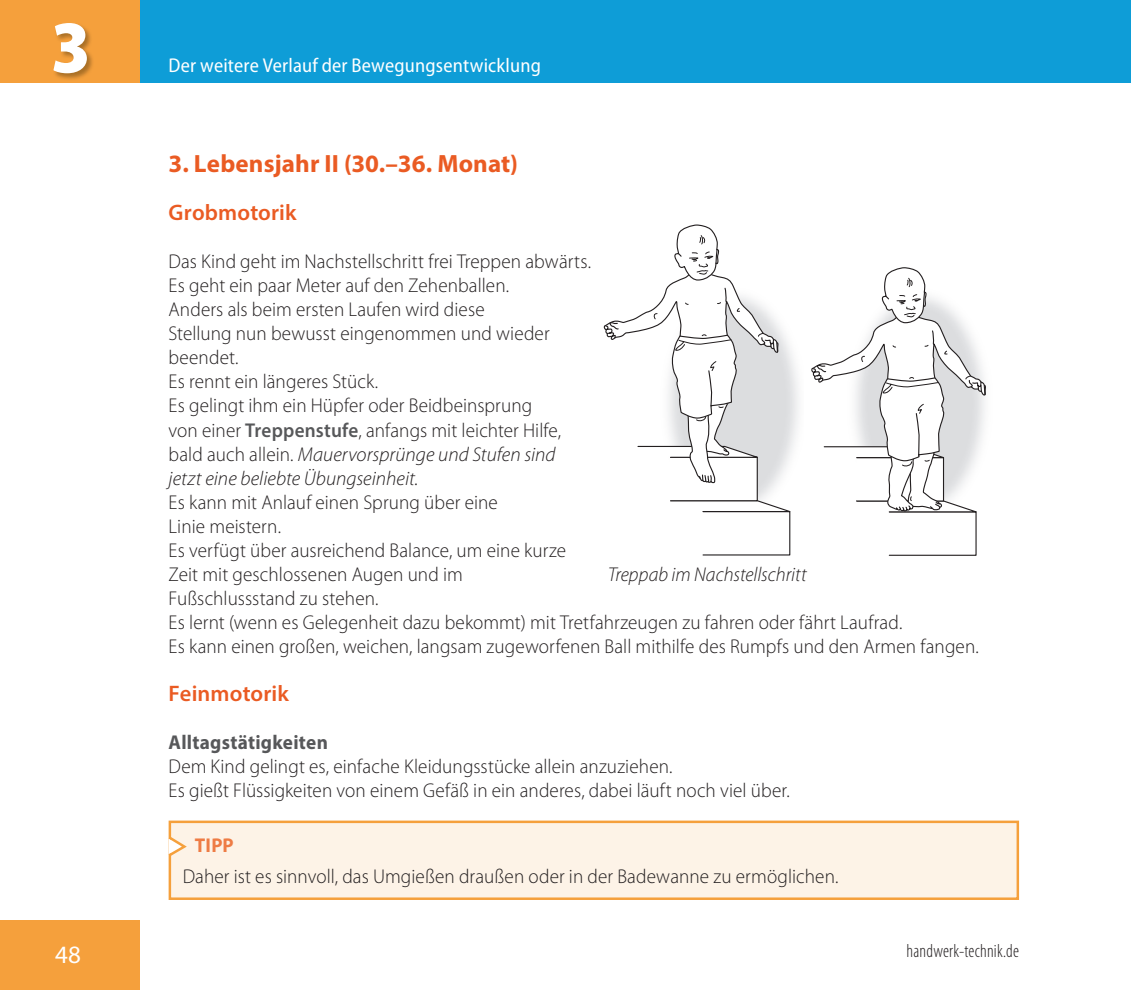
<style>
.page{position:relative;width:1131px;height:990px;background:#fff}
.page>*{position:absolute;margin:0;border:0;box-sizing:border-box;transform-origin:0 0}
.t1{font:900 semi-condensed 75px "Myriad Pro";color:#fff}
.t2{font:700 25px "Myriad Pro";letter-spacing:.005em;color:#ea5b23}
.t3{font:25px "Myriad Pro";color:#fff}
.t4{font:600 22.5px "Myriad Pro";letter-spacing:.005em;color:#ea5b23}
.t5{font:300 20px/24px "Myriad Pro";letter-spacing:.005em;color:#231f20;scale:.96 1}
.t6{font:semi-condensed 20px "Myriad Pro";letter-spacing:.01em;color:#fff}
.t7{font:italic 300 20px "Myriad Pro";color:#231f20;scale:.96 1}
.t8{font:700 20px "Myriad Pro";color:#ee7c45;scale:.96 1}
.t9{font:300 condensed 18.75px "Myriad Pro";letter-spacing:.01em;color:#231f20;scale:.96 1}
.s1{font-weight:600;color:#57585a}
.s2{font-style:italic}
.s3{font-weight:700;color:#57585a}
</style>
<div class="page">
<svg style="left:168px;top:820px;width:852px;height:80px;background:#fceddb"></svg>
<svg style="left:168px;top:833px;width:21px;height:25px"></svg>
<div style="left:0;top:920px;width:140px;height:69px;background:#f5a03c"></div>
<div style="left:0;top:0;width:140px;height:84px;background:#f5a03c"></div>
<div style="left:140px;top:0;width:991px;height:84px;background:#0e9dd7"></div>
<img style="left:55px;top:24px;width:38px;height:55px">
<svg style="left:670px;top:499px;width:121px;height:13px"></svg>
<div style="left:670px;top:456px;width:88px;height:45px;border:1px solid #231f20"></div>
<svg style="left:603px;top:224px;width:176px;height:259px"></svg>
<svg style="left:811px;top:267px;width:175px;height:246px"></svg>
<p class="t1" style="left:51px;top:-2px;width:42px">3</p>
<p class="t6" style="left:169px;top:53px;width:374px">Der weitere Verlauf der Bewegungsentwicklung</p>
<p class="t2" style="left:169px;top:147px;width:351px">3. Lebensjahr II (30.–36. Monat)</p>
<p class="t4" style="left:169px;top:198px;width:129px">Grobmotorik</p>
<p class="t5" style="left:169px;top:250px;width:845px">Das Kind geht im Nachstellschritt frei Treppen abwärts.<br>Es geht ein paar Meter auf den Zehenballen.<br>Anders als beim ersten Laufen wird diese<br>Stellung nun bewusst eingenommen und wieder<br>beendet.<br>Es rennt ein längeres Stück.<br>Es gelingt ihm ein Hüpfer oder Beidbeinsprung<br>von einer <span class="s1">Treppenstufe</span>, anfangs mit leichter Hilfe,<br>bald auch allein. <span class="s2">Mauervorsprünge und Stufen sind<br>jetzt eine beliebte Übungseinheit.<br></span>Es kann mit Anlauf einen Sprung über eine<br>Linie meistern.<br>Es verfügt über ausreichend Balance, um eine kurze<br>Zeit mit geschlossenen Augen und im<br>Fußschlussstand zu stehen.<br>Es lernt (wenn es Gelegenheit dazu bekommt) mit Tretfahrzeugen zu fahren oder fährt Laufrad.<br>Es kann einen großen, weichen, langsam zugeworfenen Ball mithilfe des Rumpfs und den Armen fangen.</p>
<p class="t4" style="left:169px;top:678px;width:122px">Feinmotorik</p>
<p class="t5" style="left:169px;top:730px;width:649px"><span class="s3">Alltagstätigkeiten<br></span>Dem Kind gelingt es, einfache Kleidungsstücke allein anzuziehen.<br>Es gießt Flüssigkeiten von einem Gefäß in ein anderes, dabei läuft noch viel über.</p>
<p class="t7" style="left:608px;top:563px;width:209px">Treppab im Nachstellschritt</p>
<p class="t8" style="left:195px;top:832px;width:42px">TIPP</p>
<p class="t5" style="left:183px;top:864px;width:685px">Daher ist es sinnvoll, das Umgießen draußen oder in der Badewanne zu ermöglichen.</p>
<p class="t3" style="left:55px;top:938px;width:27px">48</p>
<p class="t9" style="left:907px;top:939px;width:119px">handwerk-technik.de</p>
</div>
